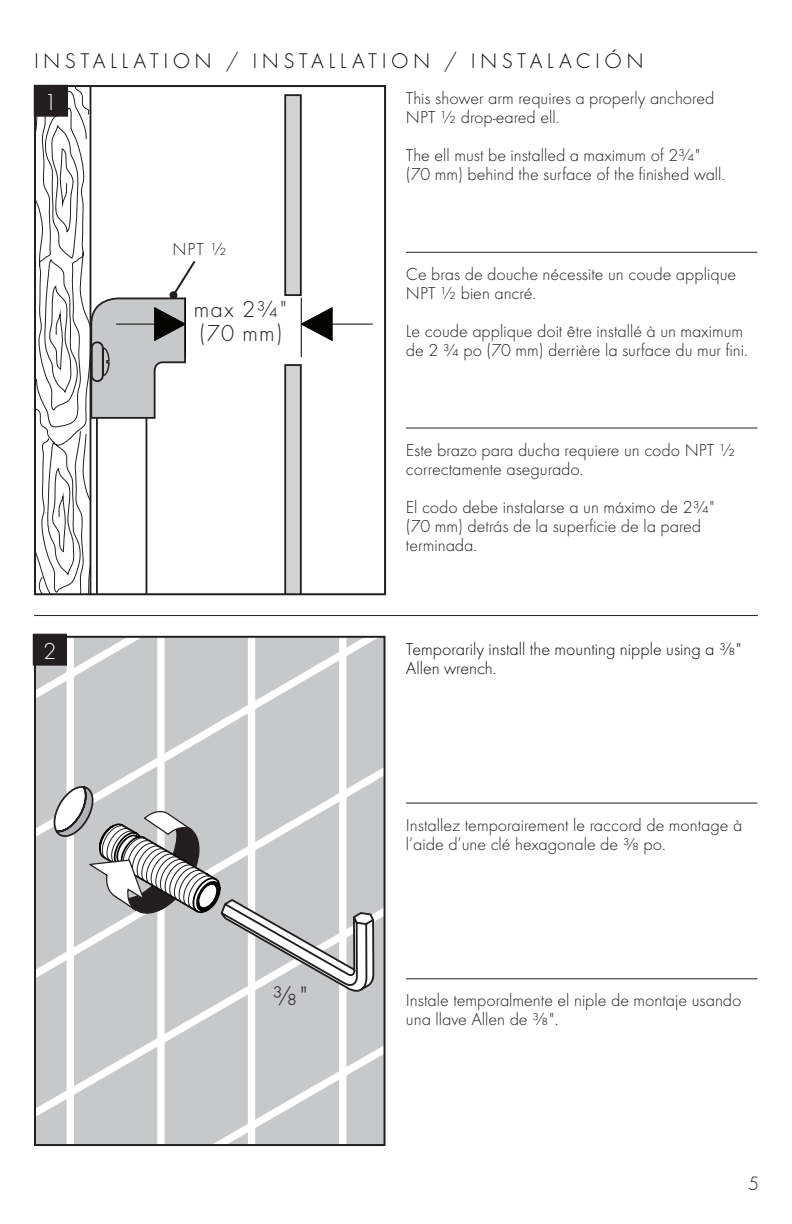
<style>
.page{position:relative;width:792px;height:1224px;background:#fff}
.page>*{position:absolute;margin:0;border:0;box-sizing:border-box;transform-origin:0 0}
.t1{font:300 28px "Futura TOT";color:#231f20}
.t2{font:300 24px/24px "Futura TOT";letter-spacing:.05em;color:#231f20}
.t3{font:300 24px "Futura TOT";color:#fff}
.t4{font:300 22px "Futura TOT";letter-spacing:.2em;color:#090b0a}
.t5{font:300 20px "Futura TOT";color:#231f20}
.t6{font:300 18px/19px "Futura TOT";color:#231f20}
.t7{font:300 18px/19px "Futura TOT";color:#090b0a}
</style>
<div class="page">
<hr style="left:406px;top:252px;width:351px;height:1px;background:#231f20">
<hr style="left:406px;top:428px;width:351px;height:1px;background:#231f20">
<hr style="left:406px;top:803px;width:351px;height:1px;background:#231f20">
<hr style="left:406px;top:978px;width:351px;height:1px;background:#231f20">
<hr style="left:34px;top:615px;width:724px;height:1px;background:#231f20">
<div style="left:285px;top:95px;width:16px;height:200px;background:#d1d2d4"></div>
<div style="left:284px;top:94px;width:18px;height:202px;border:2px solid #231f20"></div>
<svg style="left:284px;top:364px;width:18px;height:228px;background:#adadaf"></svg>
<svg style="left:37px;top:639px;width:346px;height:504px;background:#cecfd1"></svg>
<svg style="left:53px;top:785px;width:320px;height:254px"></svg>
<svg style="left:219px;top:898px;width:157px;height:245px"></svg>
<div style="left:34px;top:636px;width:352px;height:510px;border:2px solid #231f20"></div>
<div style="left:34px;top:85px;width:34px;height:31px;border:1px solid #231f20"></div>
<svg style="left:35px;top:86px;width:162px;height:508px"></svg>
<hr style="left:185px;top:298px;width:1px;height:59px;background:#040503">
<hr style="left:116px;top:324px;width:39px;height:1px;background:#040503">
<svg style="left:300px;top:306px;width:34px;height:36px"></svg>
<hr style="left:301px;top:298px;width:1px;height:59px;background:#040503">
<hr style="left:332px;top:324px;width:41px;height:1px;background:#040503">
<div style="left:33px;top:634px;width:33px;height:31px;background:#231f20"></div>
<div style="left:33px;top:634px;width:34px;height:31px;border:1px solid #231f20"></div>
<p class="t4" style="left:34px;top:48px;width:611px">INSTALLATION / INSTALLATION / INSTALACIÓN</p>
<p class="t6" style="left:406px;top:89px;width:310px">This shower arm requires a properly anchored<br>NPT ½ drop-eared ell.</p>
<p class="t6" style="left:406px;top:146px;width:321px">The ell must be installed a maximum of 2¾" (70 mm) behind the surface of the finished wall.</p>
<h2 class="t3" style="left:44px;top:88px;width:15px">1</h2>
<h2 class="t3" style="left:43px;top:637px;width:15px">2</h2>
<p class="t6" style="left:173px;top:240px;width:55px">NPT ½</p>
<h2 class="t2" style="left:194px;top:298px;width:96px">max 2¾" (70 mm)</h2>
<h1 class="t1" style="left:272px;top:979px;width:38px">⅜"</h1>
<p class="t6" style="left:406px;top:264px;width:332px">Ce bras de douche nécessite un coude applique<br>NPT ½ bien ancré.</p>
<p class="t6" style="left:406px;top:321px;width:343px">Le coude applique doit être installé à un maximum de 2 ¾ po (70 mm) derrière la surface du mur fini.</p>
<p class="t6" style="left:406px;top:440px;width:331px">Este brazo para ducha requiere un codo NPT ½ correctamente asegurado.</p>
<p class="t6" style="left:406px;top:497px;width:311px">El codo debe instalarse a un máximo de 2¾" (70 mm) detrás de la superficie de la pared terminada.</p>
<p class="t7" style="left:406px;top:640px;width:337px">Temporarily install the mounting nipple using a ⅜"<br>Allen wrench.</p>
<p class="t6" style="left:406px;top:815px;width:338px">Installez temporairement le raccord de montage à l’aide d’une clé hexagonale de ⅜ po.</p>
<p class="t6" style="left:406px;top:991px;width:337px">Instale temporalmente el niple de montaje usando una llave Allen de ⅜".</p>
<p class="t5" style="left:748px;top:1172px;width:12px">5</p>
</div>
